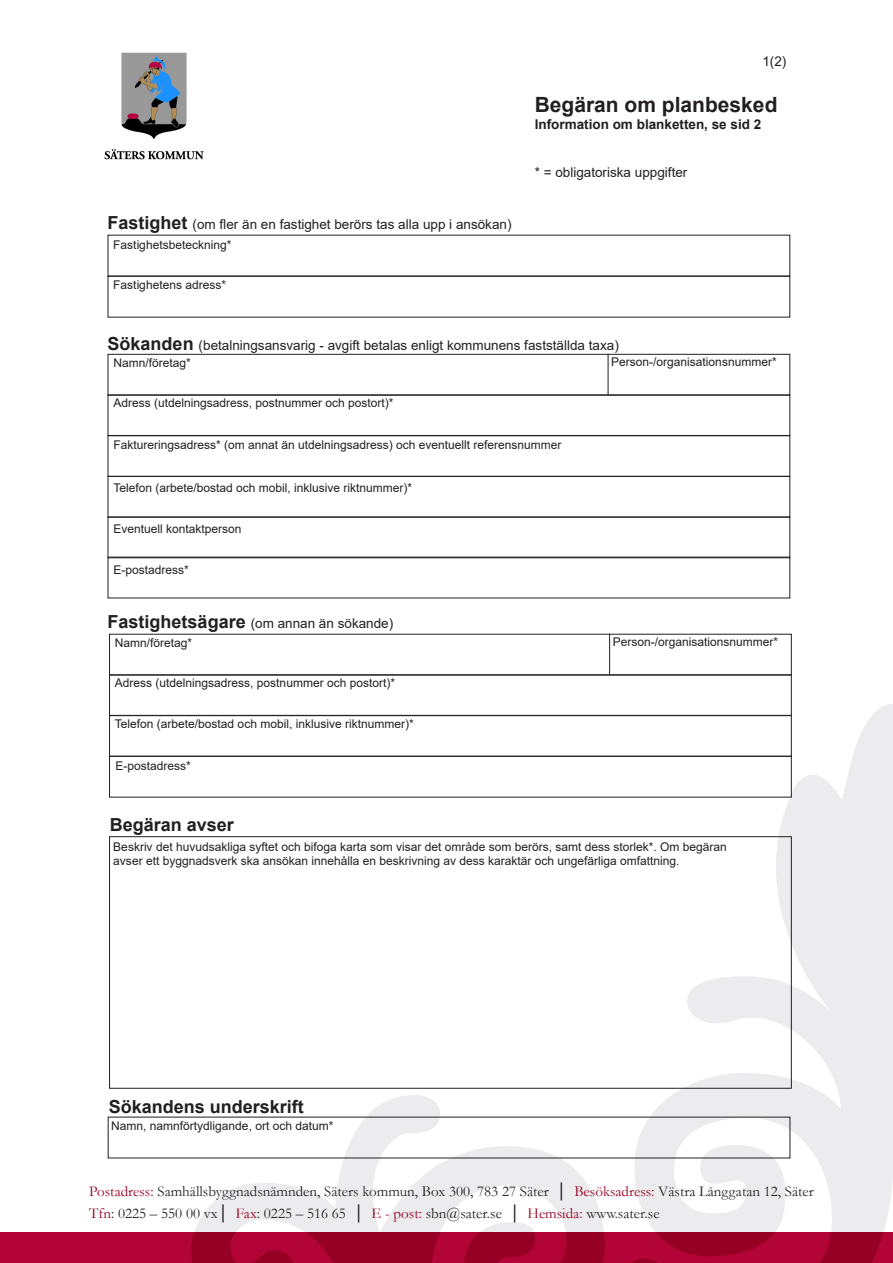
<style>
.page{position:relative;width:893px;height:1263px;background:#fff}
.page>*{position:absolute;margin:0;border:0;box-sizing:border-box;transform-origin:0 0}
.t1{font:700 21px "Arial";color:#231f20}
.t2{font:700 18px "Arial";color:#231f20}
.t3{font:15px "Garamond";color:#231f20}
.t4{font:13.5px "Arial";color:#231f20}
.t5{font:700 13.5px "Arial";color:#231f20}
.t6{font:12px/14.4px "Arial";color:#231f20}
.s1{font-weight:700;font-size:18px}
.s2{color:#950024}
</style>
<div class="page">
<svg style="left:191px;top:704px;width:702px;height:528px"></svg>
<div style="left:0;top:1232px;width:893px;height:31px;background:#b30437"></div>
<svg style="left:191px;top:1232px;width:693px;height:31px"></svg>
<div style="left:108px;top:276px;width:682px;height:41px;border:1px solid #231f20"></div>
<div style="left:108px;top:354px;width:682px;height:42px;border:1px solid #231f20"></div>
<div style="left:108px;top:394px;width:682px;height:42px;border:1px solid #231f20"></div>
<div style="left:108px;top:435px;width:682px;height:42px;border:1px solid #231f20"></div>
<div style="left:108px;top:476px;width:682px;height:42px;border:1px solid #231f20"></div>
<div style="left:108px;top:516px;width:682px;height:42px;border:1px solid #231f20"></div>
<div style="left:108px;top:557px;width:682px;height:41px;border:1px solid #231f20"></div>
<img style="left:104px;top:52px;width:100px;height:108px">
<hr style="left:608px;top:354px;width:1px;height:41px;background:#231f20">
<div style="left:109px;top:674px;width:683px;height:42px;border:1px solid #231f20"></div>
<div style="left:109px;top:715px;width:683px;height:42px;border:1px solid #231f20"></div>
<div style="left:109px;top:756px;width:683px;height:41px;border:1px solid #231f20"></div>
<div style="left:109px;top:836px;width:683px;height:253px;border:1px solid #231f20"></div>
<hr style="left:609px;top:634px;width:1px;height:41px;background:#231f20">
<p class="t4" style="left:762px;top:52px;width:26px">1(2)</p>
<p class="t4" style="left:108px;top:215px;width:405px"><span class="s1">Fastighet</span> (om fler än en fastighet berörs tas alla upp i ansökan)</p>
<p class="t6" style="left:113px;top:237px;width:120px">Fastighetsbeteckning*</p>
<p class="t6" style="left:113px;top:278px;width:114px">Fastighetens adress*</p>
<p class="t1" style="left:535px;top:90px;width:244px">Begäran om planbesked</p>
<p class="t5" style="left:535px;top:114px;width:228px">Information om blanketten, se sid 2</p>
<p class="t4" style="left:535px;top:163px;width:154px">* = obligatoriska uppgifter</p>
<p class="t4" style="left:108px;top:336px;width:513px"><span class="s1">Sökanden</span> (betalningsansvarig - avgift betalas enligt kommunens fastställda taxa)</p>
<p class="t6" style="left:113px;top:355px;width:79px">Namn/företag*</p>
<p class="t6" style="left:113px;top:396px;width:282px">Adress (utdelningsadress, postnummer och postort)*</p>
<p class="t6" style="left:113px;top:438px;width:450px">Faktureringsadress* (om annat än utdelningsadress) och eventuellt referensnummer</p>
<p class="t6" style="left:113px;top:480px;width:300px">Telefon (arbete/bostad och mobil, inklusive riktnummer)*</p>
<p class="t6" style="left:113px;top:522px;width:130px">Eventuell kontaktperson</p>
<p class="t6" style="left:113px;top:562px;width:77px">E-postadress*</p>
<p class="t4" style="left:108px;top:614px;width:287px"><span class="s1">Fastighetsägare</span> (om annan än sökande)</p>
<p class="t6" style="left:115px;top:635px;width:79px">Namn/företag*</p>
<p class="t6" style="left:115px;top:675px;width:282px">Adress (utdelningsadress, postnummer och postort)*</p>
<p class="t6" style="left:115px;top:717px;width:300px">Telefon (arbete/bostad och mobil, inklusive riktnummer)*</p>
<p class="t6" style="left:116px;top:759px;width:77px">E-postadress*</p>
<p class="t2" style="left:110px;top:812px;width:126px">Begäran avser</p>
<p class="t6" style="left:611px;top:355px;width:167px">Person-/organisationsnummer*</p>
<p class="t6" style="left:613px;top:635px;width:167px">Person-/organisationsnummer*</p>
<p class="t6" style="left:113px;top:839px;width:615px">Beskriv det huvudsakliga syftet och bifoga karta som visar det område som berörs, samt dess storlek*. Om begäran avser ett byggnadsverk ska ansökan innehålla en beskrivning av dess karaktär och ungefärliga omfattning.</p>
<p class="t2" style="left:109px;top:1094px;width:197px">Sökandens underskrift</p>
<p class="t6" style="left:111px;top:1118px;width:224px">Namn, namnförtydligande, ort och datum*</p>
<p class="t3" style="left:89px;top:1181px;width:726px"><span class="s2">Postadress:</span> Samhällsbyggnadsnämnden, Säters kommun, Box 300, 783 27 Säter │ <span class="s2">Besöksadress:</span> Västra Långgatan 12, Säter</p>
<p class="t3" style="left:89px;top:1203px;width:572px"><span class="s2">Tfn</span>: 0225 – 550 00 vx│ <span class="s2">Fax</span>: 0225 – 516 65 │ <span class="s2">E - post:</span> sbn@sater.se │ <span class="s2">Hemsida:</span> www.sater.se</p>
</div>
